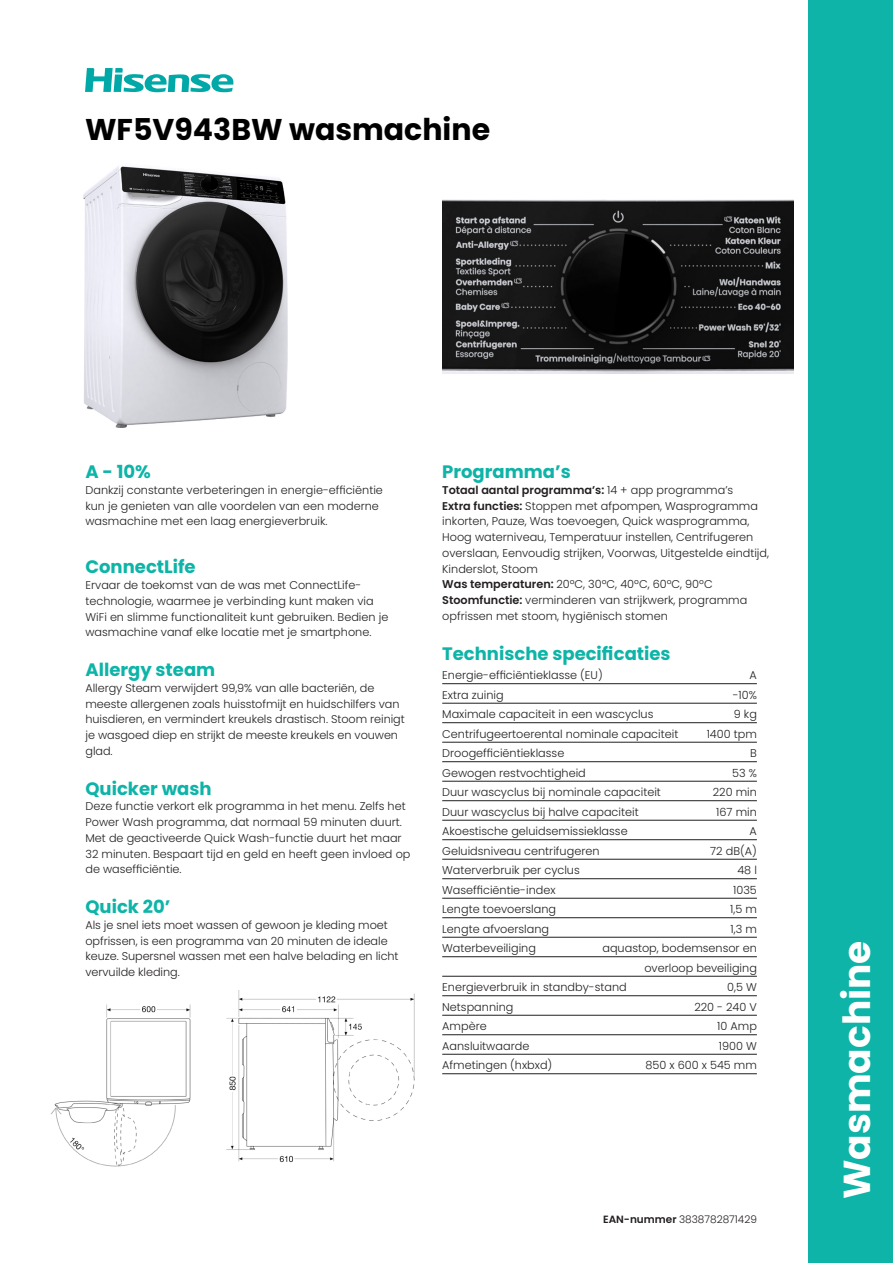
<style>
.page{position:relative;width:893px;height:1263px;background:#fff}
.page>*{position:absolute;margin:0;border:0;box-sizing:border-box;transform-origin:0 0}
.t1{font:700 37.5px "Poppins";color:#fff}
.Typenummer_Hisense{font:700 30px "Poppins";color:#000001}
.Hisense_tussenkop_12_16{font:700 18px "Poppins";color:#0db4a7}
.Hisense_USP_7_5__10_5{font:300 11.25px/15.8px "Poppins";color:#231f20}
.Hisense_technische_specs_8_13{font:300 11.25px "Poppins";color:#231f20}
.Hisense_programma_s_7_5_10_5{font:300 11.25px/15.8px "Poppins";color:#231f20}
.Hisense_programma_s_7_5_10_5-2{font:600 11.25px "Poppins";color:#231f20}
.Hisense_programma_s_7_5_10_5-3{font:300 10.5px "Poppins";color:#231f20}
.s1{font-weight:300}
.s2{font-weight:600}
</style>
<div class="page">
<div style="left:808px;top:0;width:85px;height:1263px;background:#0db4a7"></div>
<img style="left:83px;top:166px;width:205px;height:262px">
<svg style="left:85px;top:68px;width:149px;height:24px"></svg>
<hr style="left:442px;top:683px;width:315px;height:1px;background:#231f20">
<hr style="left:442px;top:703px;width:315px;height:1px;background:#231f20">
<hr style="left:442px;top:722px;width:315px;height:1px;background:#231f20">
<hr style="left:442px;top:742px;width:315px;height:1px;background:#231f20">
<hr style="left:442px;top:761px;width:315px;height:1px;background:#231f20">
<hr style="left:442px;top:781px;width:315px;height:1px;background:#231f20">
<hr style="left:442px;top:800px;width:315px;height:1px;background:#231f20">
<hr style="left:442px;top:820px;width:315px;height:1px;background:#231f20">
<hr style="left:442px;top:839px;width:315px;height:1px;background:#231f20">
<hr style="left:442px;top:859px;width:315px;height:1px;background:#231f20">
<hr style="left:442px;top:878px;width:315px;height:1px;background:#231f20">
<hr style="left:442px;top:898px;width:315px;height:1px;background:#231f20">
<hr style="left:442px;top:917px;width:315px;height:1px;background:#231f20">
<hr style="left:442px;top:937px;width:315px;height:1px;background:#231f20">
<hr style="left:442px;top:956px;width:315px;height:1px;background:#231f20">
<hr style="left:442px;top:976px;width:315px;height:1px;background:#231f20">
<hr style="left:442px;top:995px;width:315px;height:1px;background:#231f20">
<hr style="left:442px;top:1015px;width:315px;height:1px;background:#231f20">
<hr style="left:442px;top:1034px;width:315px;height:1px;background:#231f20">
<hr style="left:442px;top:1054px;width:315px;height:1px;background:#231f20">
<hr style="left:442px;top:1073px;width:315px;height:1px;background:#231f20">
<img style="left:51px;top:991px;width:363px;height:176px">
<img style="left:442px;top:200px;width:351px;height:174px">
<p class="Typenummer_Hisense" style="left:85px;top:112px;width:407px">WF5V943BW wasmachine</p>
<p class="Hisense_tussenkop_12_16" style="left:85px;top:461px;width:67px">A - 10%</p>
<p class="Hisense_USP_7_5__10_5" style="left:85px;top:482px;width:299px">Dankzij constante verbeteringen in energie-efficiëntie kun je genieten van alle voordelen van een moderne wasmachine met een laag energieverbruik.</p>
<p class="Hisense_tussenkop_12_16" style="left:85px;top:557px;width:112px">ConnectLife</p>
<p class="Hisense_USP_7_5__10_5" style="left:85px;top:577px;width:304px">Ervaar de toekomst van de was met ConnectLife&shy;technologie, waarmee je verbinding kunt maken via WiFi en slimme functionaliteit kunt gebruiken. Bedien je wasmachine vanaf elke locatie met je smartphone.</p>
<p class="Hisense_tussenkop_12_16" style="left:85px;top:659px;width:131px">Allergy steam</p>
<p class="Hisense_USP_7_5__10_5" style="left:85px;top:680px;width:321px">Allergy Steam verwijdert 99,9% van alle bacteriën, de meeste allergenen zoals huisstofmijt en huidschilfers van huisdieren, en vermindert kreukels drastisch. Stoom reinigt je wasgoed diep en strijkt de meeste kreukels en vouwen glad.</p>
<p class="Hisense_tussenkop_12_16" style="left:85px;top:778px;width:128px">Quicker wash</p>
<p class="Hisense_USP_7_5__10_5" style="left:85px;top:799px;width:326px">Deze functie verkort elk programma in het menu. Zelfs het Power Wash programma, dat normaal 59 minuten duurt.<br>Met de geactiveerde Quick Wash-functie duurt het maar 32 minuten. Bespaart tijd en geld en heeft geen invloed op de wasefficiëntie.</p>
<p class="Hisense_tussenkop_12_16" style="left:85px;top:896px;width:87px">Quick 20’</p>
<p class="Hisense_USP_7_5__10_5" style="left:85px;top:917px;width:315px">Als je snel iets moet wassen of gewoon je kleding moet opfrissen, is een programma van 20 minuten de ideale keuze. Supersnel wassen met een halve belading en licht vervuilde kleding.</p>
<p class="Hisense_tussenkop_12_16" style="left:442px;top:461px;width:130px">Programma’s</p>
<p class="Hisense_programma_s_7_5_10_5-2" style="left:442px;top:483px;width:293px">Totaal aantal programma’s: <span class="s1">14 + app programma’s</span></p>
<p class="Hisense_programma_s_7_5_10_5" style="left:442px;top:498px;width:328px"><span class="s2">Extra functies:</span> Stoppen met afpompen, Wasprogramma inkorten, Pauze, Was toevoegen, Quick wasprogramma, Hoog waterniveau, Temperatuur instellen, Centrifugeren overslaan, Eenvoudig strijken, Voorwas, Uitgestelde eindtijd, Kinderslot, Stoom</p>
<p class="Hisense_programma_s_7_5_10_5" style="left:442px;top:577px;width:272px"><span class="s2">Was temperaturen:</span> 20ºC, 30ºC, 40ºC, 60ºC, 90ºC</p>
<p class="Hisense_programma_s_7_5_10_5" style="left:442px;top:592px;width:307px"><span class="s2">Stoomfunctie:</span> verminderen van strijkwerk, programma opfrissen met stoom, hygiënisch stomen</p>
<p class="Hisense_tussenkop_12_16" style="left:442px;top:643px;width:230px">Technische specificaties</p>
<p class="Hisense_technische_specs_8_13" style="left:442px;top:669px;width:162px">Energie-efficiëntieklasse (EU)</p>
<p class="Hisense_technische_specs_8_13" style="left:750px;top:669px;width:9px">A</p>
<p class="Hisense_technische_specs_8_13" style="left:442px;top:688px;width:63px">Extra zuinig</p>
<p class="Hisense_technische_specs_8_13" style="left:733px;top:688px;width:26px">-10%</p>
<p class="Hisense_technische_specs_8_13" style="left:442px;top:708px;width:213px">Maximale capaciteit in een wascyclus</p>
<p class="Hisense_technische_specs_8_13" style="left:734px;top:708px;width:25px">9 kg</p>
<p class="Hisense_technische_specs_8_13" style="left:442px;top:727px;width:238px">Centrifugeertoerental nominale capaciteit</p>
<p class="Hisense_technische_specs_8_13" style="left:707px;top:727px;width:52px">1400 tpm</p>
<p class="Hisense_technische_specs_8_13" style="left:442px;top:747px;width:124px">Droogefficiëntieklasse</p>
<p class="Hisense_technische_specs_8_13" style="left:750px;top:747px;width:8px">B</p>
<p class="Hisense_technische_specs_8_13" style="left:442px;top:766px;width:145px">Gewogen restvochtigheid</p>
<p class="Hisense_technische_specs_8_13" style="left:732px;top:766px;width:26px">53 %</p>
<p class="Hisense_technische_specs_8_13" style="left:442px;top:786px;width:220px">Duur wascyclus bij nominale capaciteit</p>
<p class="Hisense_technische_specs_8_13" style="left:713px;top:786px;width:46px">220 min</p>
<p class="Hisense_technische_specs_8_13" style="left:442px;top:805px;width:198px">Duur wascyclus bij halve capaciteit</p>
<p class="Hisense_technische_specs_8_13" style="left:716px;top:805px;width:42px">167 min</p>
<p class="Hisense_technische_specs_8_13" style="left:442px;top:825px;width:187px">Akoestische geluidsemissieklasse</p>
<p class="Hisense_technische_specs_8_13" style="left:750px;top:825px;width:9px">A</p>
<p class="Hisense_technische_specs_8_13" style="left:442px;top:844px;width:159px">Geluidsniveau centrifugeren</p>
<p class="Hisense_technische_specs_8_13" style="left:710px;top:844px;width:48px">72 dB(A)</p>
<p class="Hisense_technische_specs_8_13" style="left:442px;top:864px;width:139px">Waterverbruik per cyclus</p>
<p class="Hisense_technische_specs_8_13" style="left:737px;top:864px;width:21px">48 l</p>
<p class="Hisense_technische_specs_8_13" style="left:442px;top:883px;width:115px">Wasefficiëntie-index</p>
<p class="Hisense_technische_specs_8_13" style="left:733px;top:883px;width:25px">1035</p>
<p class="Hisense_technische_specs_8_13" style="left:442px;top:903px;width:115px">Lengte toevoerslang</p>
<p class="Hisense_technische_specs_8_13" style="left:730px;top:903px;width:28px">1,5 m</p>
<p class="Hisense_technische_specs_8_13" style="left:442px;top:922px;width:108px">Lengte afvoerslang</p>
<p class="Hisense_technische_specs_8_13" style="left:730px;top:922px;width:28px">1,3 m</p>
<p class="Hisense_technische_specs_8_13" style="left:442px;top:942px;width:95px">Waterbeveiliging</p>
<p class="Hisense_technische_specs_8_13" style="left:602px;top:942px;width:156px">aquastop, bodemsensor en</p>
<p class="Hisense_technische_specs_8_13" style="left:644px;top:961px;width:114px">overloop beveiliging</p>
<p class="Hisense_technische_specs_8_13" style="left:442px;top:981px;width:186px">Energieverbruik in standby-stand</p>
<p class="Hisense_technische_specs_8_13" style="left:727px;top:981px;width:31px">0,5 W</p>
<p class="Hisense_technische_specs_8_13" style="left:442px;top:1000px;width:73px">Netspanning</p>
<p class="Hisense_technische_specs_8_13" style="left:694px;top:1000px;width:64px">220 - 240 V</p>
<p class="Hisense_technische_specs_8_13" style="left:442px;top:1020px;width:46px">Ampère</p>
<p class="Hisense_technische_specs_8_13" style="left:717px;top:1020px;width:41px">10 Amp</p>
<p class="Hisense_technische_specs_8_13" style="left:442px;top:1039px;width:89px">Aansluitwaarde</p>
<p class="Hisense_technische_specs_8_13" style="left:719px;top:1039px;width:40px">1900 W</p>
<p class="Hisense_technische_specs_8_13" style="left:442px;top:1059px;width:112px">Afmetingen (hxbxd)</p>
<p class="Hisense_technische_specs_8_13" style="left:645px;top:1059px;width:113px">850 x 600 x 545 mm</p>
<p class="Hisense_programma_s_7_5_10_5-3" style="left:603px;top:1213px;width:155px"><span class="s2">EAN-nummer</span> 3838782871429</p>
<h1 class="t1" style="left:835px;top:1199px;width:260px;rotate:-90deg">Wasmachine</h1>
</div>
